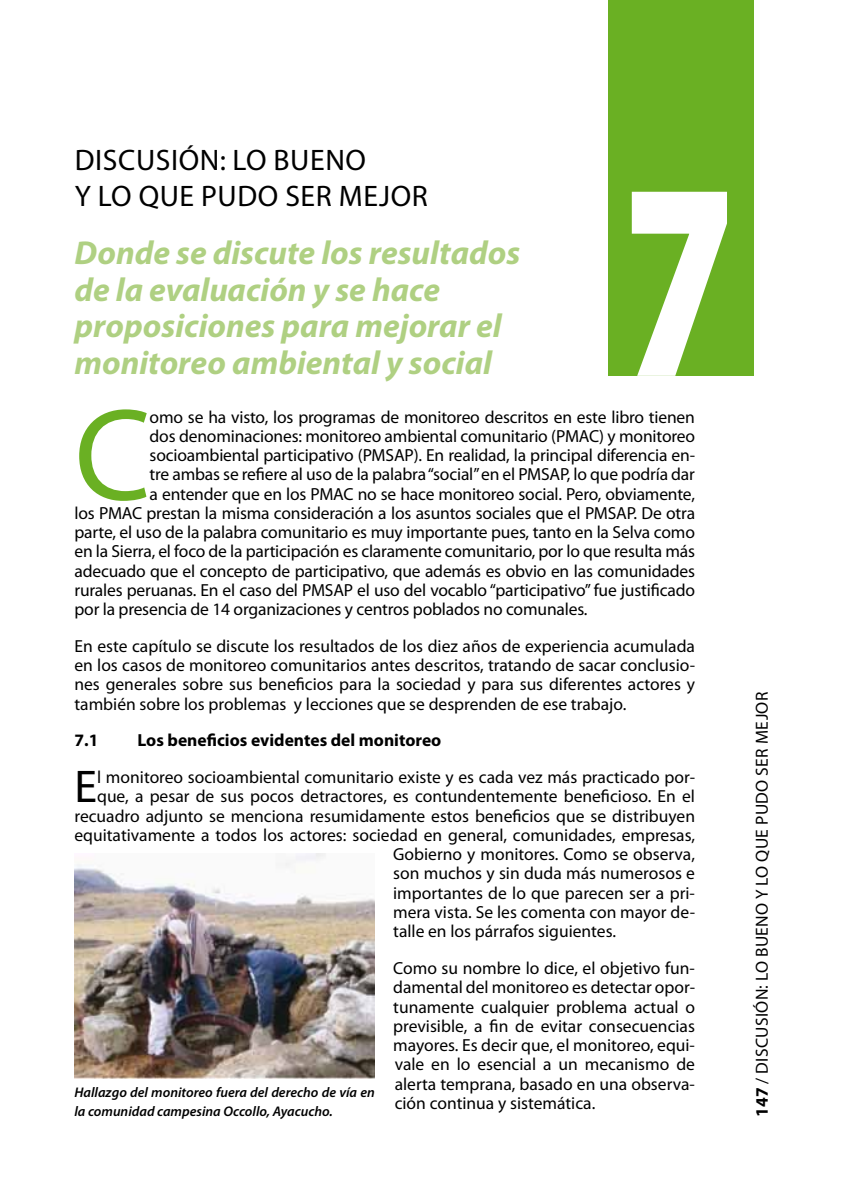
<style>
.page{position:relative;width:844px;height:1191px;background:#fff}
.page>*{position:absolute;margin:0;border:0;box-sizing:border-box;transform-origin:0 0}
.t1{font:900 283.15px "Myriad Pro";color:#fff;scale:.7 1}
.t2{font:131.78px "Myriad Pro";color:#6ab023}
.t3{font:46.02px "Myriad Pro";color:#000}
.t4{font:italic 700 33.25px/36.8px "Myriad Pro";color:#afd082}
.t5{font:29.75px/35.7px "Myriad Pro";letter-spacing:.02em;color:#000}
.t6{font:17.5px/19.2px "Myriad Pro";letter-spacing:-.01em;color:#000;text-align:justify}
.t7{font:17.5px "Myriad Pro";letter-spacing:.02em;color:#000}
.t8{font:700 17.5px "Myriad Pro";color:#000}
.t9{font:italic 600 14px/19.2px "Myriad Pro";color:#000}
.s1{font-weight:700}
</style>
<div class="page">
<img style="left:74px;top:853px;width:301px;height:225px">
<div style="left:608px;top:0;width:145px;height:375px;background:#6ab023"></div>
<h3 class="t5" style="left:75px;top:143px;width:354px">DISCUSIÓN: LO BUENO<br>Y LO QUE PUDO SER MEJOR</h3>
<h3 class="t4" style="left:74px;top:235px;width:447px">Donde se discute los resultados de la evaluación y se hace proposiciones para mejorar el monitoreo ambiental y social</h3>
<h1 class="t1" style="left:622px;top:119px;width:164px">7</h1>
<h2 class="t2" style="left:74px;top:383px;width:78px">C</h2>
<p class="t6" style="left:150px;top:407px;width:546px">omo se ha visto, los programas de monitoreo descritos en este libro tienen</p>
<p class="t6" style="left:150px;top:426px;width:547px">dos denominaciones: monitoreo ambiental comunitario (PMAC) y monitoreo</p>
<p class="t6" style="left:150px;top:446px;width:546px">socioambiental participativo (PMSAP). En realidad, la principal diferencia en-</p>
<p class="t6" style="left:150px;top:465px;width:546px">tre ambas se refiere al uso de la palabra “social” en el PMSAP, lo que podría dar</p>
<p class="t6" style="left:150px;top:484px;width:546px">a entender que en los PMAC no se hace monitoreo social. Pero, obviamente,</p>
<p class="t6" style="left:74px;top:503px;width:622px">los PMAC prestan la misma consideración a los asuntos sociales que el PMSAP. De otra</p>
<p class="t6" style="left:74px;top:523px;width:621px">parte, el uso de la palabra comunitario es muy importante pues, tanto en la Selva como</p>
<p class="t6" style="left:74px;top:542px;width:622px">en la Sierra, el foco de la participación es claramente comunitario, por lo que resulta más</p>
<p class="t6" style="left:74px;top:561px;width:622px">adecuado que el concepto de participativo, que además es obvio en las comunidades</p>
<p class="t6" style="left:74px;top:580px;width:622px">rurales peruanas. En el caso del PMSAP el uso del vocablo “participativo” fue justificado</p>
<p class="t6" style="left:74px;top:600px;width:514px">por la presencia de 14 organizaciones y centros poblados no comunales.</p>
<p class="t6" style="left:74px;top:636px;width:622px">En este capítulo se discute los resultados de los diez años de experiencia acumulada en los casos de monitoreo comunitarios antes descritos, tratando de sacar conclusio&shy;nes generales sobre sus beneficios para la sociedad y para sus diferentes actores y también sobre los problemas y lecciones que se desprenden de ese trabajo.</p>
<p class="t8" style="left:74px;top:730px;width:25px">7.1</p>
<p class="t8" style="left:137px;top:730px;width:305px">Los beneficios evidentes del monitoreo</p>
<h3 class="t3" style="left:74px;top:762px;width:24px">E</h3>
<p class="t6" style="left:97px;top:768px;width:599px">l monitoreo socioambiental comunitario existe y es cada vez más practicado por-</p>
<p class="t6" style="left:97px;top:787px;width:599px">que, a pesar de sus pocos detractores, es contundentemente beneficioso. En el</p>
<p class="t6" style="left:74px;top:806px;width:622px">recuadro adjunto se menciona resumidamente estos beneficios que se distribuyen</p>
<p class="t6" style="left:74px;top:825px;width:622px">equitativamente a todos los actores: sociedad en general, comunidades, empresas,</p>
<p class="t6" style="left:393px;top:845px;width:303px">Gobierno y monitores. Como se observa,</p>
<p class="t6" style="left:393px;top:864px;width:303px">son muchos y sin duda más numerosos e</p>
<p class="t6" style="left:393px;top:883px;width:303px">importantes de lo que parecen ser a pri-</p>
<p class="t6" style="left:393px;top:902px;width:303px">mera vista. Se les comenta con mayor de-</p>
<p class="t6" style="left:393px;top:922px;width:224px">talle en los párrafos siguientes.</p>
<p class="t6" style="left:393px;top:958px;width:303px">Como su nombre lo dice, el objetivo fun&shy;damental del monitoreo es detectar opor&shy;tunamente cualquier problema actual o previsible, a fin de evitar consecuencias mayores. Es decir que, el monitoreo, equi&shy;vale en lo esencial a un mecanismo de alerta temprana, basado en una observa&shy;ción continua y sistemática.</p>
<p class="t9" style="left:74px;top:1082px;width:302px">Hallazgo del monitoreo fuera del derecho de vía en la comunidad campesina Occollo, Ayacucho.</p>
<p class="t7" style="left:752px;top:1116px;width:426px;rotate:-90deg"><span class="s1">147</span> / DISCUSIÓN: LO BUENO Y LO QUE PUDO SER MEJOR</p>
</div>
